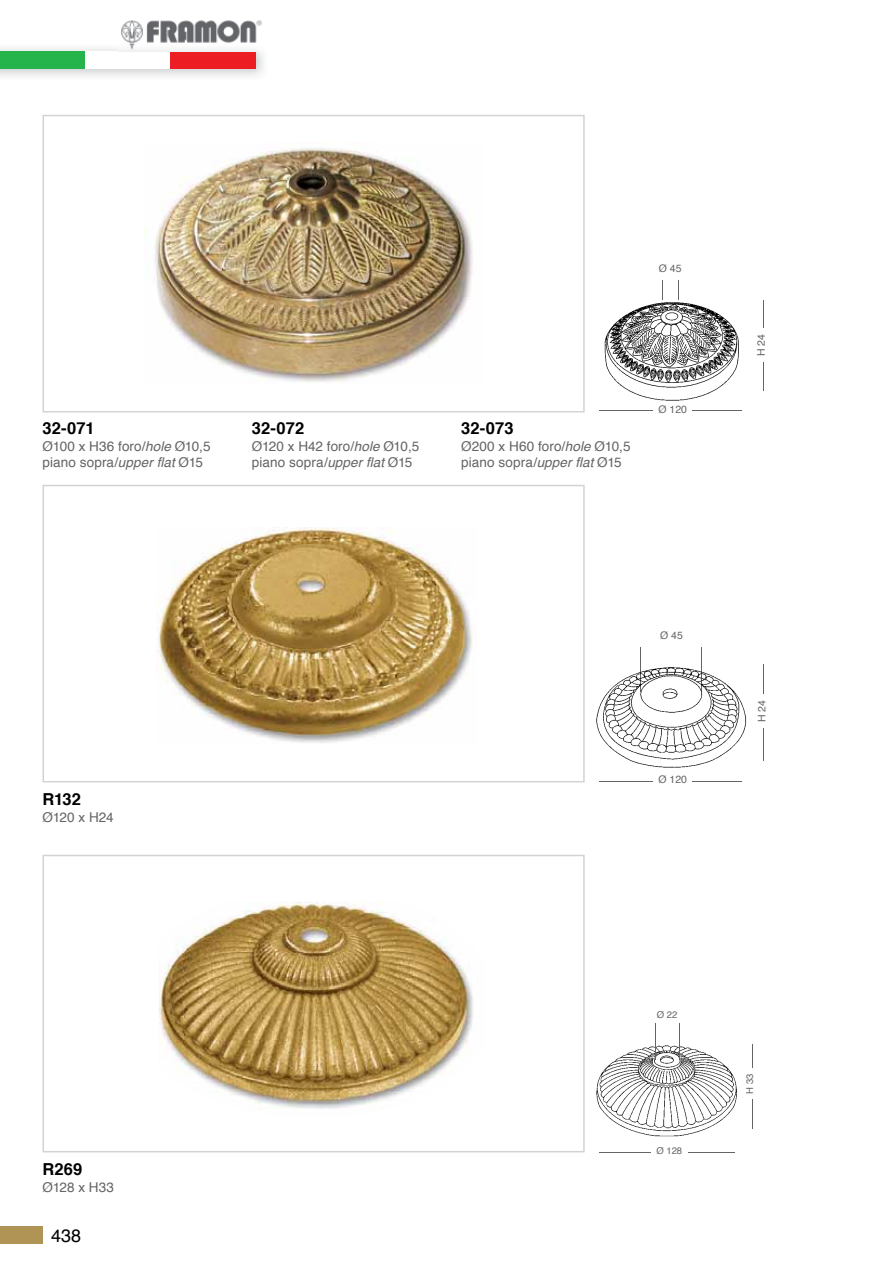
<style>
.page{position:relative;width:893px;height:1263px;background:#fff}
.page>*{position:absolute;margin:0;border:0;box-sizing:border-box;transform-origin:0 0}
.t1{font:18px "Helvetica";color:#000}
.t2{font:700 16.5px "Helvetica";letter-spacing:.005em;color:#000}
.t3{font:13.5px/16.2px "Helvetica";letter-spacing:.005em;color:#636466}
.t4{font:10.5px "Helvetica";color:#636466}
.t5{font:9.45px "Helvetica";color:#636466}
.s1{font-style:italic}
</style>
<div class="page">
<div style="left:0;top:1227px;width:43px;height:17px;background:#b09455"></div>
<img style="left:0;top:48px;width:264px;height:29px">
<div style="left:0;top:51px;width:85px;height:17px;background:#25b34b"></div>
<div style="left:85px;top:51px;width:85px;height:17px;background:#fff"></div>
<div style="left:170px;top:51px;width:85px;height:17px;background:#ed1d24"></div>
<img style="left:118px;top:20px;width:145px;height:31px">
<svg style="left:43px;top:485px;width:542px;height:297px"></svg>
<svg style="left:43px;top:115px;width:542px;height:297px"></svg>
<svg style="left:43px;top:855px;width:542px;height:297px"></svg>
<img style="left:158px;top:902px;width:327px;height:214px">
<img style="left:596px;top:1045px;width:141px;height:92px">
<hr style="left:752px;top:1044px;width:1px;height:85px;background:#636466">
<hr style="left:599px;top:1152px;width:136px;height:1px;background:#636466">
<div style="left:746px;top:1068px;width:13px;height:31px;background:#fff"></div>
<div style="left:651px;top:1146px;width:36px;height:14px;background:#fff"></div>
<hr style="left:655px;top:1015px;width:1px;height:45px;background:#636466">
<hr style="left:679px;top:1018px;width:1px;height:42px;background:#636466">
<div style="left:654px;top:1011px;width:26px;height:11px;background:#fff"></div>
<img style="left:156px;top:527px;width:320px;height:217px">
<hr style="left:763px;top:664px;width:1px;height:97px;background:#636466">
<hr style="left:599px;top:781px;width:142px;height:1px;background:#636466">
<div style="left:757px;top:694px;width:14px;height:34px;background:#fff"></div>
<div style="left:654px;top:775px;width:38px;height:17px;background:#fff"></div>
<hr style="left:640px;top:638px;width:1px;height:53px;background:#636466">
<hr style="left:701px;top:644px;width:1px;height:47px;background:#636466">
<div style="left:640px;top:631px;width:63px;height:16px;background:#fff"></div>
<img style="left:604px;top:302px;width:135px;height:99px">
<hr style="left:763px;top:300px;width:1px;height:90px;background:#636466">
<hr style="left:599px;top:410px;width:142px;height:1px;background:#636466">
<div style="left:757px;top:328px;width:13px;height:34px;background:#fff"></div>
<div style="left:654px;top:405px;width:38px;height:17px;background:#fff"></div>
<hr style="left:662px;top:266px;width:1px;height:34px;background:#636466">
<hr style="left:678px;top:266px;width:1px;height:34px;background:#636466">
<div style="left:639px;top:264px;width:63px;height:15px;background:#fff"></div>
<img style="left:144px;top:143px;width:339px;height:242px">
<img style="left:596px;top:667px;width:151px;height:101px">
<p class="t4" style="left:659px;top:260px;width:24px">Ø 45</p>
<p class="t2" style="left:43px;top:415px;width:54px">32-071</p>
<p class="t3" style="left:43px;top:438px;width:170px">Ø100 x H36 foro/<span class="s1">hole</span> Ø10,5 piano sopra/<span class="s1">upper flat</span> Ø15</p>
<p class="t2" style="left:252px;top:415px;width:54px">32-072</p>
<p class="t3" style="left:252px;top:438px;width:169px">Ø120 x H42 foro/<span class="s1">hole</span> Ø10,5 piano sopra/<span class="s1">upper flat</span> Ø15</p>
<p class="t2" style="left:461px;top:415px;width:54px">32-073</p>
<p class="t3" style="left:461px;top:438px;width:171px">Ø200 x H60 foro/<span class="s1">hole</span> Ø10,5 piano sopra/<span class="s1">upper flat</span> Ø15</p>
<p class="t4" style="left:659px;top:401px;width:30px">Ø 120</p>
<p class="t2" style="left:43px;top:786px;width:40px">R132</p>
<p class="t3" style="left:43px;top:809px;width:73px">Ø120 x H24</p>
<p class="t4" style="left:660px;top:627px;width:24px">Ø 45</p>
<p class="t4" style="left:659px;top:771px;width:30px">Ø 120</p>
<p class="t4" style="left:753px;top:356px;width:24px;rotate:-90deg">H 24</p>
<p class="t4" style="left:754px;top:722px;width:24px;rotate:-90deg">H 24</p>
<p class="t2" style="left:43px;top:1156px;width:41px">R269</p>
<p class="t3" style="left:43px;top:1179px;width:73px">Ø128 x H33</p>
<h1 class="t1" style="left:51px;top:1222px;width:32px">438</h1>
<p class="t5" style="left:657px;top:1007px;width:22px">Ø 22</p>
<p class="t5" style="left:656px;top:1143px;width:27px">Ø 128</p>
<p class="t5" style="left:743px;top:1094px;width:22px;rotate:-90deg">H 33</p>
</div>
